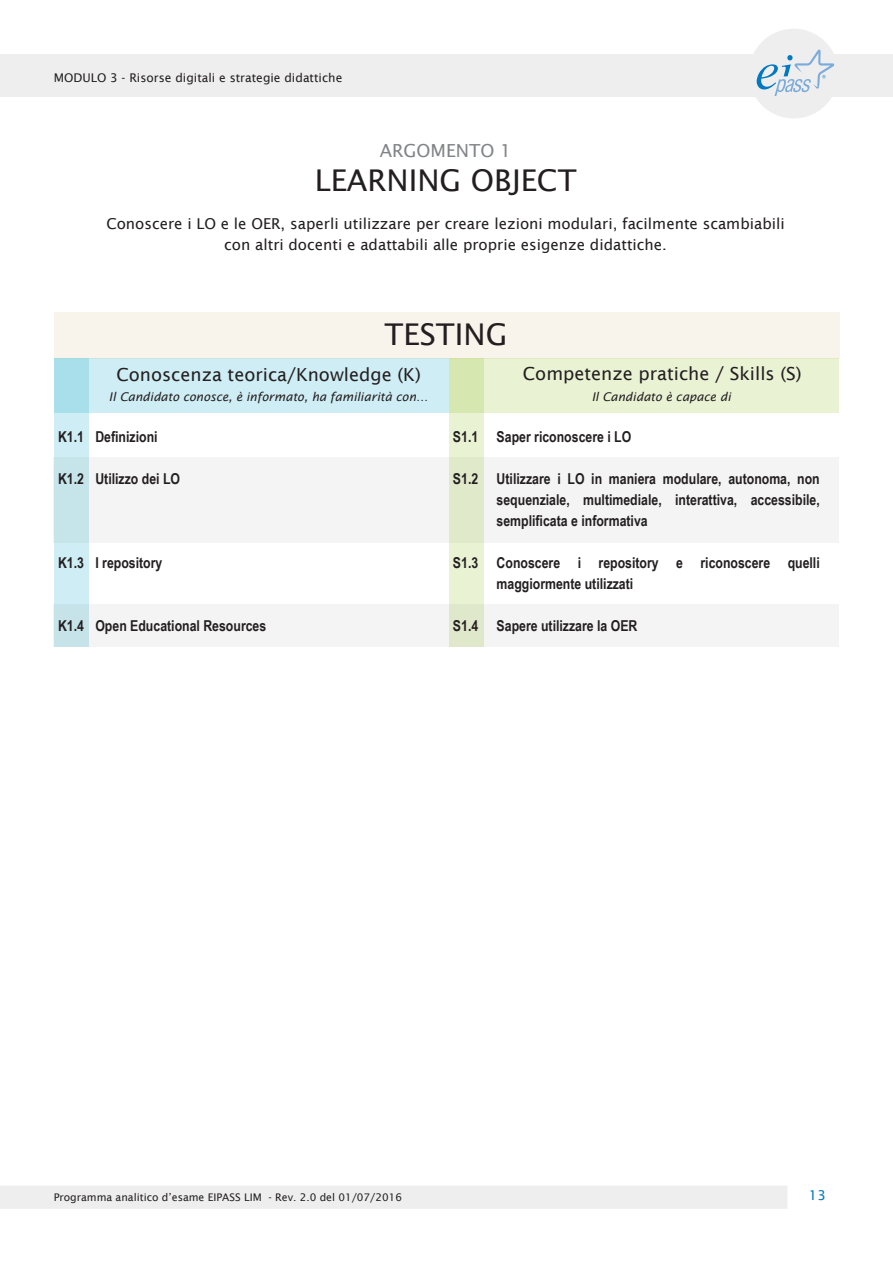
<style>
.page{position:relative;width:893px;height:1263px;background:#fff}
.page>*{position:absolute;margin:0;border:0;box-sizing:border-box;transform-origin:0 0}
.Sub-title{font:30px "Lucida Sans";color:#231f20}
.Top-title{font:18px "Lucida Sans";color:#231f20}
.Top-title-2{font:18px "Lucida Sans";color:#828587}
.t1{font:700 15px/21px "Arial Narrow";color:#231f20;text-align:justify}
.t2{font:15px/21px "Lucida Sans";color:#231f20;text-align:center}
.t3{font:13.5px "Lucida Sans";color:#0078c0}
.t4{font:italic 12px "Lucida Sans";color:#231f20}
.t5{font:12px "Lucida Sans";color:#231f20}
.t6{font:10.5px "Lucida Sans";color:#231f20}
</style>
<div class="page">
<div style="left:0;top:54px;width:893px;height:43px;background:#eeeeef"></div>
<div style="left:0;top:1185px;width:787px;height:24px;background:#eeeeef"></div>
<div style="left:749px;top:29px;width:89px;height:89px;background:#eeeeef;border-radius:50%"></div>
<svg style="left:757px;top:49px;width:77px;height:47px"></svg>
<div style="left:54px;top:312px;width:786px;height:47px;background:#f8f2e6"></div>
<div style="left:449px;top:359px;width:390px;height:54px;background:#e9f2d3"></div>
<div style="left:53px;top:457px;width:785px;height:85px;background:#f4f4f4"></div>
<svg style="left:449px;top:359px;width:34px;height:245px;background:#e1ecc8"></svg>
<div style="left:54px;top:359px;width:34px;height:288px;background:#cfedf4"></div>
<svg style="left:54px;top:359px;width:395px;height:54px;background:#cbebf3"></svg>
<svg style="left:53px;top:604px;width:786px;height:43px;fill:#f4f4f4"></svg>
<p class="t5" style="left:54px;top:71px;width:290px">MODULO 3 - Risorse digitali e strategie didattiche</p>
<p class="Top-title-2" style="left:380px;top:141px;width:133px">ARGOMENTO 1</p>
<p class="Sub-title" style="left:315px;top:163px;width:263px">LEARNING OBJECT</p>
<p class="t2" style="left:106px;top:213px;width:680px">Conoscere i LO e le OER, saperli utilizzare per creare lezioni modulari, facilmente scambiabili con altri docenti e adattabili alle proprie esigenze didattiche.</p>
<p class="Sub-title" style="left:384px;top:317px;width:124px">TESTING</p>
<p class="Top-title" style="left:116px;top:364px;width:306px">Conoscenza teorica/Knowledge (K)</p>
<p class="t4" style="left:109px;top:390px;width:321px">Il Candidato conosce, è informato, ha familiarità con…</p>
<p class="t4" style="left:592px;top:390px;width:141px">Il Candidato è capace di</p>
<p class="Top-title" style="left:523px;top:363px;width:280px">Competenze pratiche / Skills (S)</p>
<p class="t1" style="left:58px;top:425px;width:27px">K1.1</p>
<p class="t1" style="left:58px;top:467px;width:27px">K1.2</p>
<p class="t1" style="left:95px;top:425px;width:64px">Definizioni</p>
<p class="t1" style="left:95px;top:467px;width:86px">Utilizzo dei LO</p>
<p class="t1" style="left:58px;top:551px;width:27px">K1.3</p>
<p class="t1" style="left:95px;top:551px;width:68px">I repository</p>
<p class="t1" style="left:58px;top:614px;width:27px">K1.4</p>
<p class="t1" style="left:95px;top:614px;width:172px">Open Educational Resources</p>
<p class="t1" style="left:453px;top:425px;width:27px">S1.1</p>
<p class="t1" style="left:453px;top:467px;width:27px">S1.2</p>
<p class="t1" style="left:453px;top:551px;width:27px">S1.3</p>
<p class="t1" style="left:453px;top:614px;width:27px">S1.4</p>
<p class="t1" style="left:497px;top:425px;width:136px">Saper riconoscere i LO</p>
<p class="t1" style="left:497px;top:467px;width:325px">Utilizzare i LO in maniera modulare, autonoma, non sequenziale, multimediale, interattiva, accessibile, semplificata e informativa</p>
<p class="t1" style="left:497px;top:551px;width:325px">Conoscere i repository e riconoscere quelli maggiormente utilizzati</p>
<p class="t1" style="left:497px;top:614px;width:142px">Sapere utilizzare la OER</p>
<p class="t6" style="left:54px;top:1191px;width:350px">Programma analitico d’esame EIPASS LIM - Rev. 2.0 del 01/07/2016</p>
<p class="t3" style="left:809px;top:1187px;width:19px">13</p>
</div>
